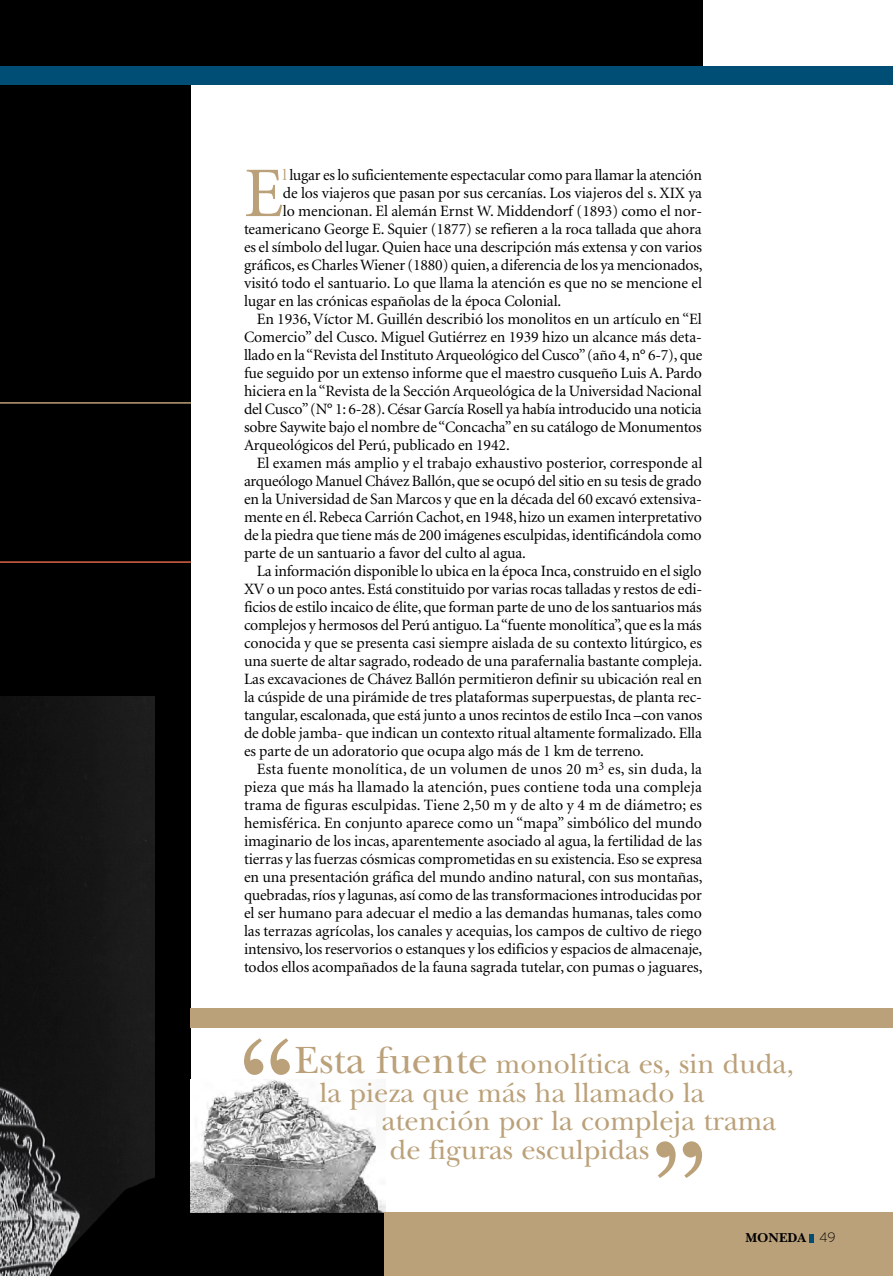
<style>
.page{position:relative;width:893px;height:1276px;background:#fff}
.page>*{position:absolute;margin:0;border:0;box-sizing:border-box;transform-origin:0 0}
.t1{font:71.1px "Minion";color:#bba179}
.t2{font:28.65px/28.7px "New Baskerville";color:#bba179}
.t3{font:15.75px "Minion";letter-spacing:-.01em;color:#000}
.t4{font:15.75px "Minion";letter-spacing:.01em;color:#000}
.t5{font:15.75px "Minion";letter-spacing:.015em;color:#000}
.t6{font:13.5px "New Baskerville Bold SC";color:#000}
.s1{color:#bba179}
.s2{font-size:39.45px}
.s3{font-family:"Interstate";font-weight:200}
</style>
<div class="page">
<div style="left:0;top:0;width:702px;height:1276px;background:#000"></div>
<img style="left:0;top:696px;width:154px;height:580px">
<div style="left:191px;top:85px;width:529px;height:1127px;background:#fff"></div>
<img style="left:191px;top:1079px;width:194px;height:133px">
<div style="left:385px;top:1212px;width:508px;height:64px;background:#bba179"></div>
<svg style="left:809px;top:1234px;width:4px;height:8px"></svg>
<hr style="left:0;top:561px;width:191px;height:2px;background:#d96445">
<hr style="left:0;top:402px;width:191px;height:2px;background:#bba179">
<div style="left:0;top:67px;width:893px;height:18px;background:#004e75"></div>
<div style="left:191px;top:1008px;width:702px;height:20px;background:#bba179"></div>
<svg style="left:244px;top:1038px;width:46px;height:37px"></svg>
<svg style="left:656px;top:1141px;width:46px;height:37px"></svg>
<h1 class="t1" style="left:244px;top:158px;width:41px">E</h1>
<p class="t3" style="left:283px;top:167px;width:421px"><span class="s1">l</span> lugar es lo suficientemente espectacular como para llamar la atención</p>
<p class="t3" style="left:283px;top:185px;width:421px">de los viajeros que pasan por sus cercanías. Los viajeros del s. XIX ya</p>
<p class="t3" style="left:283px;top:203px;width:421px">lo mencionan. El alemán Ernst W. Middendorf (1893) como el nor-</p>
<p class="t3" style="left:244px;top:221px;width:459px">teamericano George E. Squier (1877) se refieren a la roca tallada que ahora</p>
<p class="t3" style="left:244px;top:239px;width:460px">es el símbolo del lugar. Quien hace una descripción más extensa y con varios</p>
<p class="t3" style="left:244px;top:257px;width:460px">gráficos, es Charles Wiener (1880) quien, a diferencia de los ya mencionados,</p>
<p class="t3" style="left:244px;top:275px;width:459px">visitó todo el santuario. Lo que llama la atención es que no se mencione el</p>
<p class="t3" style="left:244px;top:293px;width:319px">lugar en las crónicas españolas de la época Colonial.</p>
<p class="t3" style="left:257px;top:311px;width:447px">En 1936, Víctor M. Guillén describió los monolitos en un artículo en “El</p>
<p class="t3" style="left:244px;top:329px;width:459px">Comercio” del Cusco. Miguel Gutiérrez en 1939 hizo un alcance más deta-</p>
<p class="t3" style="left:244px;top:347px;width:460px">llado en la “Revista del Instituto Arqueológico del Cusco” (año 4, n° 6-7), que</p>
<p class="t3" style="left:244px;top:365px;width:459px">fue seguido por un extenso informe que el maestro cusqueño Luis A. Pardo</p>
<p class="t3" style="left:244px;top:383px;width:459px">hiciera en la “Revista de la Sección Arqueológica de la Universidad Nacional</p>
<p class="t3" style="left:244px;top:401px;width:459px">del Cusco” (N° 1: 6-28). César García Rosell ya había introducido una noticia</p>
<p class="t3" style="left:244px;top:419px;width:459px">sobre Saywite bajo el nombre de “Concacha” en su catálogo de Monumentos</p>
<p class="t3" style="left:244px;top:437px;width:267px">Arqueológicos del Perú, publicado en 1942.</p>
<p class="t3" style="left:257px;top:455px;width:447px">El examen más amplio y el trabajo exhaustivo posterior, corresponde al</p>
<p class="t3" style="left:244px;top:473px;width:459px">arqueólogo Manuel Chávez Ballón, que se ocupó del sitio en su tesis de grado</p>
<p class="t3" style="left:244px;top:491px;width:459px">en la Universidad de San Marcos y que en la década del 60 excavó extensiva-</p>
<p class="t3" style="left:244px;top:509px;width:459px">mente en él. Rebeca Carrión Cachot, en 1948, hizo un examen interpretativo</p>
<p class="t3" style="left:244px;top:527px;width:459px">de la piedra que tiene más de 200 imágenes esculpidas, identificándola como</p>
<p class="t3" style="left:244px;top:545px;width:284px">parte de un santuario a favor del culto al agua.</p>
<p class="t3" style="left:257px;top:563px;width:446px">La información disponible lo ubica en la época Inca, construido en el siglo</p>
<p class="t3" style="left:244px;top:581px;width:460px">XV o un poco antes. Está constituido por varias rocas talladas y restos de edi-</p>
<p class="t3" style="left:244px;top:599px;width:459px">ficios de estilo incaico de élite, que forman parte de uno de los santuarios más</p>
<p class="t3" style="left:244px;top:617px;width:459px">complejos y hermosos del Perú antiguo. La “fuente monolítica”, que es la más</p>
<p class="t3" style="left:244px;top:635px;width:459px">conocida y que se presenta casi siempre aislada de su contexto litúrgico, es</p>
<p class="t3" style="left:244px;top:653px;width:460px">una suerte de altar sagrado, rodeado de una parafernalia bastante compleja.</p>
<p class="t3" style="left:244px;top:671px;width:459px">Las excavaciones de Chávez Ballón permitieron definir su ubicación real en</p>
<p class="t3" style="left:244px;top:689px;width:459px">la cúspide de una pirámide de tres plataformas superpuestas, de planta rec-</p>
<p class="t3" style="left:244px;top:707px;width:460px">tangular, escalonada, que está junto a unos recintos de estilo Inca –con vanos</p>
<p class="t3" style="left:244px;top:725px;width:459px">de doble jamba- que indican un contexto ritual altamente formalizado. Ella</p>
<p class="t3" style="left:244px;top:743px;width:401px">es parte de un adoratorio que ocupa algo más de 1 km de terreno.</p>
<p class="t5" style="left:257px;top:761px;width:447px">Esta fuente monolítica, de un volumen de unos 20 m<sup>3</sup> es, sin duda, la</p>
<p class="t4" style="left:244px;top:779px;width:460px">pieza que más ha llamado la atención, pues contiene toda una compleja</p>
<p class="t3" style="left:244px;top:797px;width:459px">trama de figuras esculpidas. Tiene 2,50 m y de alto y 4 m de diámetro; es</p>
<p class="t3" style="left:244px;top:815px;width:459px">hemisférica. En conjunto aparece como un “mapa” simbólico del mundo</p>
<p class="t3" style="left:244px;top:833px;width:459px">imaginario de los incas, aparentemente asociado al agua, la fertilidad de las</p>
<p class="t3" style="left:244px;top:851px;width:460px">tierras y las fuerzas cósmicas comprometidas en su existencia. Eso se expresa</p>
<p class="t3" style="left:244px;top:869px;width:460px">en una presentación gráfica del mundo andino natural, con sus montañas,</p>
<p class="t3" style="left:244px;top:887px;width:459px">quebradas, ríos y lagunas, así como de las transformaciones introducidas por</p>
<p class="t3" style="left:244px;top:905px;width:459px">el ser humano para adecuar el medio a las demandas humanas, tales como</p>
<p class="t3" style="left:244px;top:923px;width:459px">las terrazas agrícolas, los canales y acequias, los campos de cultivo de riego</p>
<p class="t3" style="left:244px;top:941px;width:460px">intensivo, los reservorios o estanques y los edificios y espacios de almacenaje,</p>
<p class="t3" style="left:244px;top:959px;width:460px">todos ellos acompañados de la fauna sagrada tutelar, con pumas o jaguares,</p>
<h2 class="t2" style="left:319px;top:1049px;width:476px;text-indent:-25px"><span class="s2">Esta fuente</span> monolítica es, sin duda, la pieza que más ha llamado la</h2>
<h2 class="t2" style="left:382px;top:1107px;width:396px">atención por la compleja trama de figuras esculpidas</h2>
<p class="t6" style="left:745px;top:1230px;width:92px">MONEDA <span class="s3">49</span></p>
</div>
